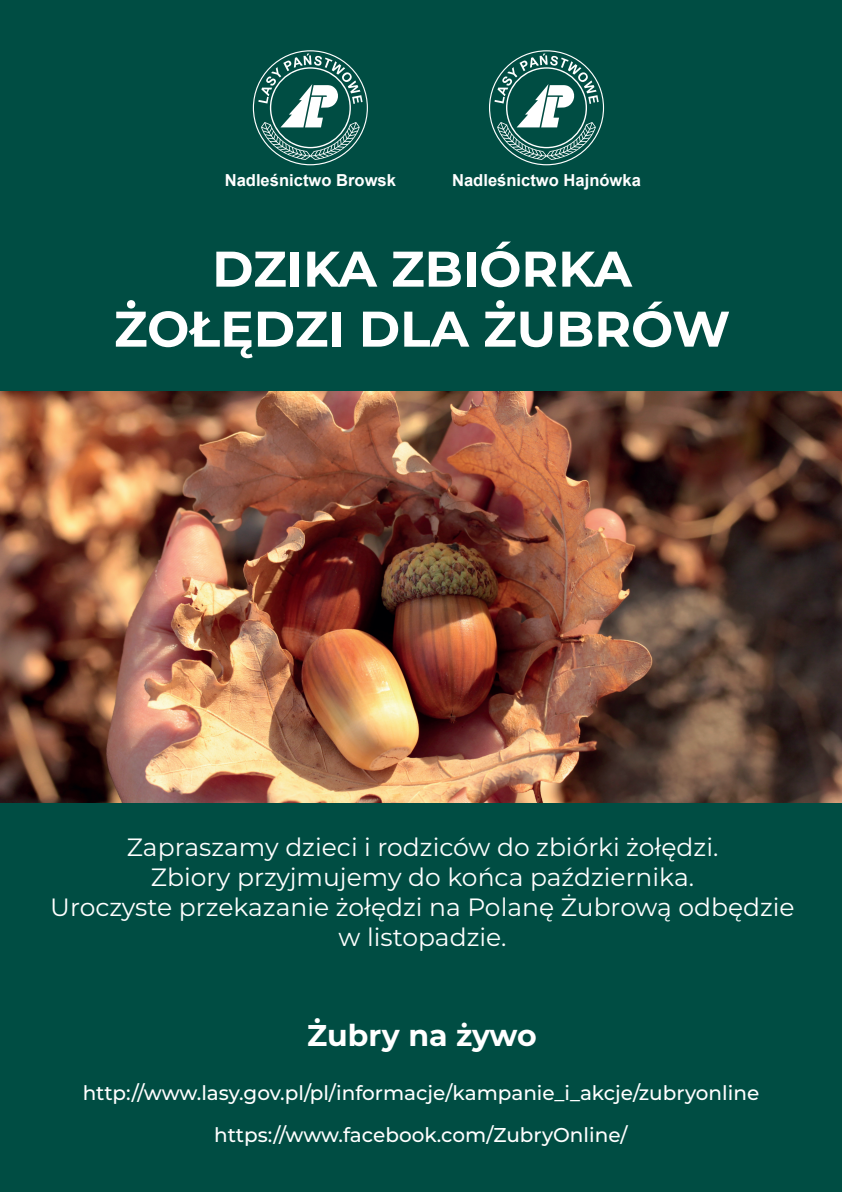
<style>
.page{position:relative;width:842px;height:1192px;background:#004d43}
.page>*{position:absolute;margin:0;border:0;box-sizing:border-box;transform-origin:0 0}
.t1{font:700 50px/60px "Montserrat";color:#fff;text-align:center}
.t2{font:700 30px "Montserrat";color:#fff}
.t3{font:25px/30px "Montserrat";color:#fff;text-align:center}
.t4{font:500 20px "Montserrat";color:#fff}
.t5{font:700 16.6px "Arial";color:#fff}
</style>
<div class="page">
<img style="left:0;top:392px;width:842px;height:411px">
<svg style="left:253px;top:50px;width:115px;height:115px"></svg>
<svg style="left:489px;top:50px;width:115px;height:115px"></svg>
<p class="t5" style="left:225px;top:169px;width:173px">Nadleśnictwo Browsk</p>
<p class="t5" style="left:452px;top:169px;width:190px">Nadleśnictwo Hajnówka</p>
<h1 class="t1" style="left:114px;top:236px;width:618px">DZIKA ZBIÓRKA<br>ŻOŁĘDZI DLA ŻUBRÓW</h1>
<p class="t3" style="left:50px;top:831px;width:746px">Zapraszamy dzieci i rodziców do zbiórki żołędzi.<br>Zbiory przyjmujemy do końca października.<br>Uroczyste przekazanie żołędzi na Polanę Żubrową odbędzie w listopadzie.</p>
<p class="t2" style="left:307px;top:1014px;width:231px">Żubry na żywo</p>
<p class="t4" style="left:83px;top:1079px;width:678px">http://www.lasy.gov.pl/pl/informacje/kampanie_i_akcje/zubryonline</p>
<p class="t4" style="left:214px;top:1121px;width:415px">https://www.facebook.com/ZubryOnline/</p>
</div>
